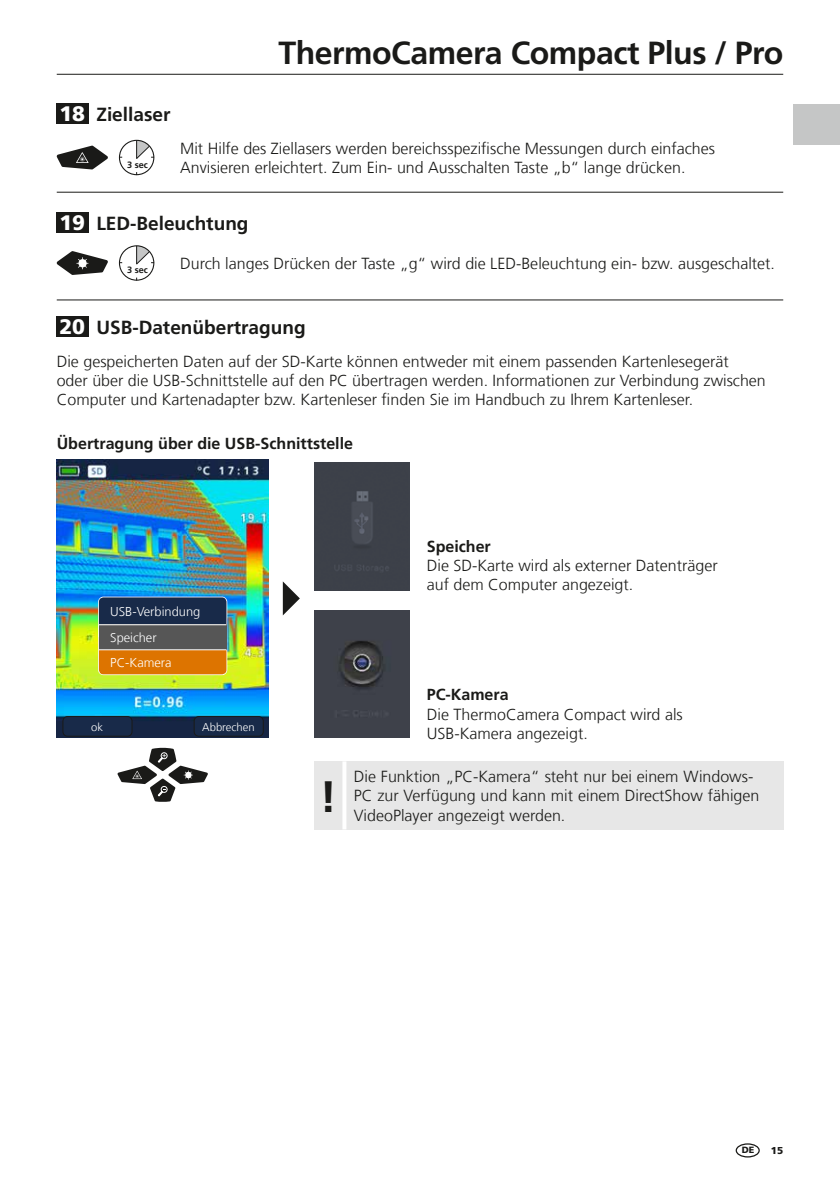
<style>
.page{position:relative;width:840px;height:1191px;background:#fff}
.page>*{position:absolute;margin:0;border:0;box-sizing:border-box;transform-origin:0 0}
.t1{font:700 44px "Frutiger LT Com";color:#1a1a18}
.t2{font:700 32px "Frutiger LT Com";letter-spacing:-.015em;color:#1a1a18}
.t3{font:900 21px "Frutiger LT Com";color:#fff}
.t4{font:700 19px "Frutiger LT Com";color:#1a1a18}
.t5{font:300 16px/19.2px "Frutiger LT Com";color:#1a1a18}
.t6{font:700 16px "Frutiger LT Com";color:#1a1a18}
.t7{font:300 12.8px "Frutiger LT Com";color:#fff}
.t8{font:300 11.2px "Frutiger LT Com";color:#fff}
.t9{font:900 10px "Frutiger LT Com";color:#1a1a18}
.t10{font:700 9.2px "Frutiger LT Com";color:#1a1a18}
.t11{font:900 9px "Frutiger LT Com";color:#1a1a18}
</style>
<div class="page">
<hr style="left:57px;top:74px;width:725px;height:1px;background:#1a1a18">
<div style="left:57px;top:103px;width:32px;height:21px;background:#1a1a18"></div>
<div style="left:57px;top:316px;width:32px;height:21px;background:#1a1a18"></div>
<hr style="left:57px;top:192px;width:725px;height:1px;background:#1a1a18">
<hr style="left:57px;top:299px;width:725px;height:1px;background:#1a1a18">
<svg style="left:57px;top:145px;width:51px;height:24px"></svg>
<div style="left:119px;top:140px;width:35px;height:35px;border:1px solid #1a1a18;border-radius:50%"></div>
<svg style="left:136px;top:140px;width:18px;height:19px"></svg>
<svg style="left:57px;top:251px;width:51px;height:24px"></svg>
<div style="left:119px;top:245px;width:35px;height:36px;border:1px solid #1a1a18;border-radius:50%"></div>
<svg style="left:136px;top:246px;width:18px;height:19px"></svg>
<div style="left:57px;top:213px;width:32px;height:20px;background:#1a1a18"></div>
<img style="left:57px;top:459px;width:211px;height:278px">
<div style="left:98px;top:596px;width:129px;height:79px;border:2px solid #fff;border-radius:5px"></div>
<div style="left:99px;top:597px;width:127px;height:27px;background:#182a49"></div>
<div style="left:99px;top:650px;width:127px;height:24px;background:#dd7400"></div>
<div style="left:99px;top:625px;width:127px;height:25px;background:#565656"></div>
<hr style="left:99px;top:649px;width:127px;height:1px;background:#fff">
<hr style="left:99px;top:624px;width:127px;height:1px;background:#fff">
<svg style="left:117px;top:747px;width:91px;height:55px"></svg>
<img style="left:314px;top:463px;width:95px;height:127px">
<img style="left:314px;top:610px;width:95px;height:127px">
<svg style="left:283px;top:581px;width:17px;height:34px"></svg>
<div style="left:735px;top:1143px;width:24px;height:14px;border:1px solid #1a1a18;border-radius:50%"></div>
<div style="left:793px;top:104px;width:46px;height:41px;background:#c5c6c6"></div>
<div style="left:314px;top:761px;width:468px;height:68px;background:#e7e7e7"></div>
<hr style="left:342px;top:761px;width:4px;height:68px;background:#fff">
<div style="left:63px;top:716px;width:69px;height:20px;background:#182a49;border-radius:5px"></div>
<div style="left:63px;top:716px;width:69px;height:20px;border:1px solid #1a1a18;border-radius:5px"></div>
<div style="left:194px;top:716px;width:69px;height:20px;background:#182a49;border-radius:5px"></div>
<div style="left:194px;top:716px;width:69px;height:20px;border:1px solid #1a1a18;border-radius:5px"></div>
<h2 class="t2" style="left:278px;top:34px;width:506px">ThermoCamera Compact Plus / Pro</h2>
<h3 class="t3" style="left:59px;top:101px;width:27px">18</h3>
<p class="t4" style="left:96px;top:103px;width:75px">Ziellaser</p>
<p class="t10" style="left:127px;top:159px;width:22px">3 sec</p>
<p class="t5" style="left:180px;top:139px;width:536px">Mit Hilfe des Ziellasers werden bereichsspezifische Messungen durch einfaches<br>Anvisieren erleichtert. Zum Ein- und Ausschalten Taste „b“ lange drücken.</p>
<h3 class="t3" style="left:59px;top:210px;width:27px">19</h3>
<p class="t4" style="left:96px;top:212px;width:154px">LED-Beleuchtung</p>
<p class="t10" style="left:127px;top:265px;width:22px">3 sec</p>
<p class="t5" style="left:180px;top:254px;width:596px">Durch langes Drücken der Taste „g“ wird die LED-Beleuchtung ein- bzw. ausgeschaltet.</p>
<h3 class="t3" style="left:59px;top:314px;width:27px">20</h3>
<p class="t4" style="left:96px;top:316px;width:211px">USB-Datenübertragung</p>
<p class="t5" style="left:57px;top:352px;width:710px">Die gespeicherten Daten auf der SD-Karte können entweder mit einem passenden Kartenlesegerät<br>oder über die USB-Schnittstelle auf den PC übertragen werden. Informationen zur Verbindung zwischen<br>Computer und Kartenadapter bzw. Kartenleser finden Sie im Handbuch zu Ihrem Kartenleser.</p>
<p class="t6" style="left:57px;top:434px;width:298px">Übertragung über die USB-Schnittstelle</p>
<p class="t7" style="left:110px;top:604px;width:91px">USB-Verbindung</p>
<p class="t7" style="left:110px;top:655px;width:63px">PC-Kamera</p>
<p class="t7" style="left:110px;top:630px;width:48px">Speicher</p>
<p class="t8" style="left:91px;top:720px;width:13px">ok</p>
<p class="t8" style="left:202px;top:720px;width:54px">Abbrechen</p>
<p class="t6" style="left:426px;top:536px;width:66px">Speicher</p>
<p class="t5" style="left:426px;top:556px;width:292px">Die SD-Karte wird als externer Datenträger auf dem Computer angezeigt.</p>
<p class="t6" style="left:426px;top:685px;width:83px">PC-Kamera</p>
<p class="t5" style="left:426px;top:704px;width:257px">Die ThermoCamera Compact wird als<br>USB-Kamera angezeigt.</p>
<h1 class="t1" style="left:319px;top:770px;width:19px">!</h1>
<p class="t5" style="left:353px;top:767px;width:407px">Die Funktion „PC-Kamera“ steht nur bei einem Windows-<br>PC zur Verfügung und kann mit einem DirectShow fähigen<br>VideoPlayer angezeigt werden.</p>
<p class="t11" style="left:741px;top:1144px;width:14px">DE</p>
<p class="t9" style="left:770px;top:1144px;width:14px">15</p>
</div>
